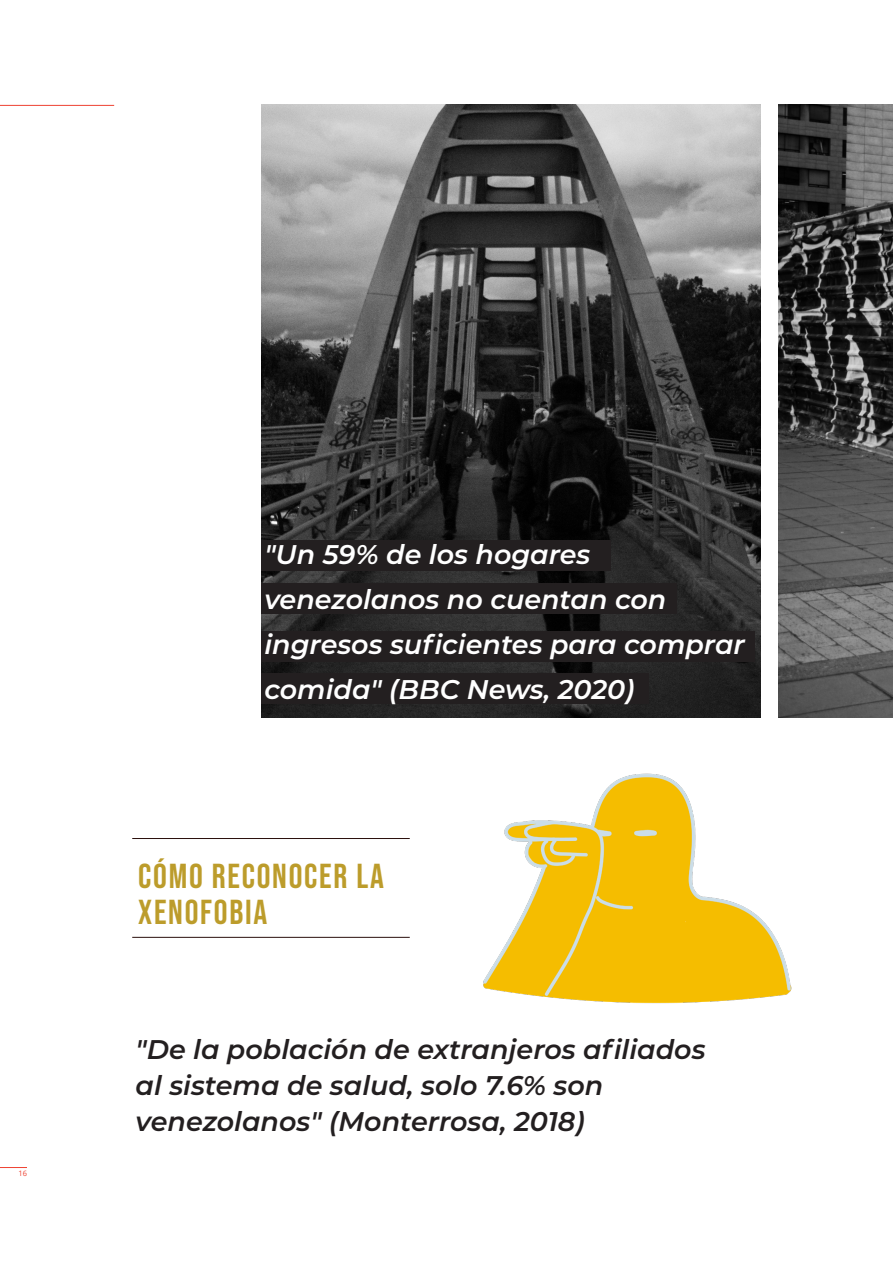
<style>
.page{position:relative;width:893px;height:1263px;background:#fff}
.page>*{position:absolute;margin:0;border:0;box-sizing:border-box;transform-origin:0 0}
.Título_de_capítulo{font:34.5px/36px "Bebas Neue";letter-spacing:.05em;color:#bc9c2b}
.TDC_-_Título_y_númer{font:italic 600 27px/36px "Montserrat";color:#231f20}
.TDC_-_Título_y_númer-2{font:italic 600 27px/45px "Montserrat";color:#fff}
.t1{font:7.5px "Open Sans";color:#ee4232}
</style>
<div class="page">
<svg style="left:0;top:1167px;width:27px;height:1px"></svg>
<hr style="left:0;top:105px;width:114px;height:1px;background:#ee4232">
<hr style="left:132px;top:838px;width:278px;height:1px;background:#2a0f0c">
<hr style="left:132px;top:937px;width:278px;height:1px;background:#2a0f0c">
<img style="left:261px;top:104px;width:500px;height:613px">
<div style="left:261px;top:540px;width:350px;height:30px;background:#231f20"></div>
<div style="left:261px;top:583px;width:416px;height:31px;background:#231f20"></div>
<div style="left:261px;top:631px;width:494px;height:31px;background:#231f20"></div>
<div style="left:261px;top:673px;width:388px;height:31px;background:#231f20"></div>
<img style="left:456px;top:697px;width:388px;height:307px">
<img style="left:779px;top:104px;width:114px;height:613px">
<p class="t1" style="left:18px;top:1168px;width:10px">16</p>
<p class="TDC_-_Título_y_númer-2" style="left:264px;top:531px;width:482px">"Un 59% de los hogares venezolanos no cuentan con ingresos suficientes para comprar comida" (BBC News, 2020)</p>
<p class="Título_de_capítulo" style="left:138px;top:858px;width:247px">CÓMO RECONOCER LA<br>XENOFOBIA</p>
<p class="TDC_-_Título_y_númer" style="left:136px;top:1030px;width:572px">"De la población de extranjeros afiliados al sistema de salud, solo 7.6% son venezolanos" (Monterrosa, 2018)</p>
</div>
